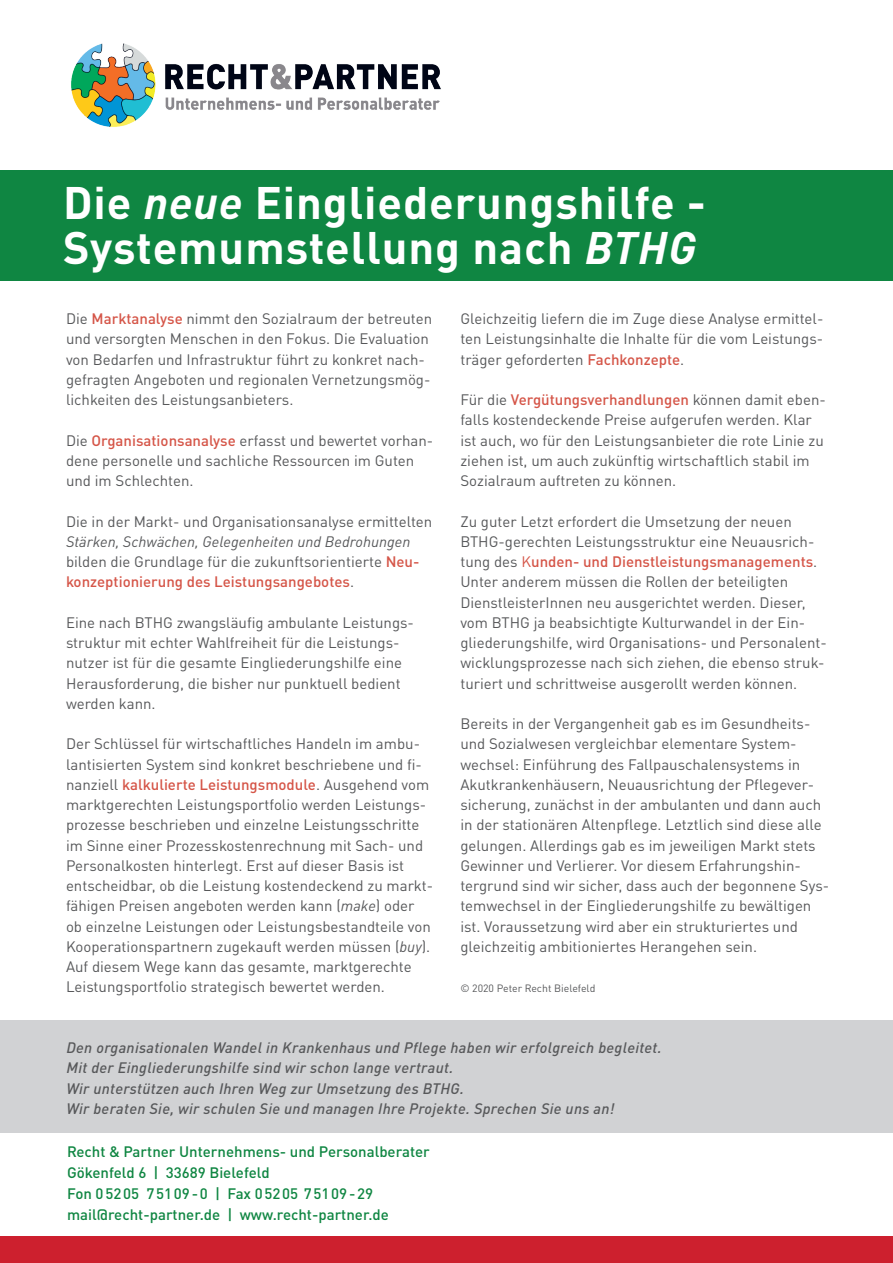
<style>
.page{position:relative;width:893px;height:1263px;background:#fff}
.page>*{position:absolute;margin:0;border:0;box-sizing:border-box;transform-origin:0 0}
.t1{font:700 45px "DINOT";letter-spacing:.02em;color:#fff}
.t2{font:15px/20.2px "DINOT";color:#57585a}
.t3{font:italic 500 15px "DINOT";letter-spacing:.02em;color:#57585a}
.t4{font:500 15px "DINOT";color:#0f8642}
.t5{font:10.5px "DINOT";color:#57585a}
.s1{font-style:italic}
.s2{font-weight:500;color:#d55548}
.s3{color:#d55548}
</style>
<div class="page">
<div style="left:0;top:1020px;width:892px;height:113px;background:#d1d2d4"></div>
<div style="left:0;top:1236px;width:893px;height:27px;background:#cd202e"></div>
<div style="left:0;top:170px;width:893px;height:111px;background:#0f8642"></div>
<img style="left:71px;top:43px;width:370px;height:84px">
<p class="t1" style="left:63px;top:167px;width:644px">Die <span class="s1">neue</span> Eingliederungshilfe -</p>
<p class="t1" style="left:63px;top:212px;width:635px">Systemumstellung nach <span class="s1">BTHG</span></p>
<p class="t2" style="left:66px;top:308px;width:368px">Die <span class="s2">Marktanalyse</span> nimmt den Sozialraum der betreuten und versorgten Menschen in den Fokus. Die Evaluation von Bedarfen und Infrastruktur führt zu konkret nach&shy;gefragten Angeboten und regionalen Vernetzungsmög&shy;lichkeiten des Leistungsanbieters.</p>
<p class="t2" style="left:66px;top:429px;width:369px">Die <span class="s2">Organisationsanalyse</span> erfasst und bewertet vorhan&shy;dene personelle und sachliche Ressourcen im Guten und im Schlechten.</p>
<p class="t2" style="left:66px;top:510px;width:368px">Die in der Markt- und Organisationsanalyse ermittelten <span class="s1">Stärken, Schwächen, Gelegenheiten und Bedrohungen </span>bilden die Grundlage für die zukunftsorientierte <span class="s2">Neu&shy;konzeptionierung des Leistungsangebotes</span>.</p>
<p class="t2" style="left:66px;top:611px;width:349px">Eine nach BTHG zwangsläufig ambulante Leistungs&shy;struktur mit echter Wahlfreiheit für die Leistungs&shy;nutzer ist für die gesamte Eingliederungshilfe eine Herausforderung, die bisher nur punktuell bedient werden kann.</p>
<p class="t2" style="left:66px;top:733px;width:369px">Der Schlüssel für wirtschaftliches Handeln im ambu&shy;lantisierten System sind konkret beschriebene und fi&shy;nanziell <span class="s2">kalkulierte Leistungsmodule</span>. Ausgehend vom marktgerechten Leistungsportfolio werden Leistungs&shy;prozesse beschrieben und einzelne Leistungsschritte im Sinne einer Prozesskostenrechnung mit Sach- und Personalkosten hinterlegt. Erst auf dieser Basis ist entscheidbar, ob die Leistung kostendeckend zu markt&shy;fähigen Preisen angeboten werden kann (<span class="s1">make</span>) oder ob einzelne Leistungen oder Leistungsbestandteile von Kooperationspartnern zugekauft werden müssen (<span class="s1">buy</span>).<br>Auf diesem Wege kann das gesamte, marktgerechte Leistungsportfolio strategisch bewertet werden.</p>
<p class="t2" style="left:460px;top:308px;width:365px;text-align:justify">Gleichzeitig liefern die im Zuge diese Analyse ermittel&shy;ten Leistungsinhalte die Inhalte für die vom Leistungs&shy;träger geforderten <span class="s2">Fachkonzepte</span>.</p>
<p class="t2" style="left:460px;top:389px;width:367px">Für die <span class="s2">Vergütungsverhandlungen</span> können damit eben&shy;falls kostendeckende Preise aufgerufen werden. Klar ist auch, wo für den Leistungsanbieter die rote Linie zu ziehen ist, um auch zukünftig wirtschaftlich stabil im Sozialraum auftreten zu können.</p>
<p class="t2" style="left:460px;top:510px;width:368px">Zu guter Letzt erfordert die Umsetzung der neuen BTHG-gerechten Leistungsstruktur eine Neuausrich&shy;tung des <span class="s3">K</span><span class="s2">unden- und Dienstleistungsmanagements</span>.<br>Unter anderem müssen die Rollen der beteiligten DienstleisterInnen neu ausgerichtet werden. Dieser, vom BTHG ja beabsichtigte Kulturwandel in der Ein&shy;gliederungshilfe, wird Organisations- und Personalent&shy;wicklungsprozesse nach sich ziehen, die ebenso struk&shy;turiert und schrittweise ausgerollt werden können.</p>
<p class="t2" style="left:460px;top:713px;width:370px">Bereits in der Vergangenheit gab es im Gesundheits&shy;und Sozialwesen vergleichbar elementare System&shy;wechsel: Einführung des Fallpauschalensystems in Akutkrankenhäusern, Neuausrichtung der Pflegever&shy;sicherung, zunächst in der ambulanten und dann auch in der stationären Altenpflege. Letztlich sind diese alle gelungen. Allerdings gab es im jeweiligen Markt stets Gewinner und Verlierer. Vor diesem Erfahrungshin&shy;tergrund sind wir sicher, dass auch der begonnene Sys&shy;temwechsel in der Eingliederungshilfe zu bewältigen ist. Voraussetzung wird aber ein strukturiertes und gleichzeitig ambitioniertes Herangehen sein.</p>
<p class="t5" style="left:460px;top:980px;width:137px">© 2020 Peter Recht Bielefeld</p>
<p class="t3" style="left:66px;top:1036px;width:597px">Den organisationalen Wandel in Krankenhaus und Pflege haben wir erfolgreich begleitet.</p>
<p class="t3" style="left:66px;top:1056px;width:388px">Mit der Eingliederungshilfe sind wir schon lange vertraut.</p>
<p class="t3" style="left:66px;top:1077px;width:399px">Wir unterstützen auch Ihren Weg zur Umsetzung des BTHG.</p>
<p class="t3" style="left:66px;top:1097px;width:550px">Wir beraten Sie, wir schulen Sie und managen Ihre Projekte. Sprechen Sie uns an!</p>
<p class="t4" style="left:67px;top:1140px;width:364px">Recht &amp; Partner Unternehmens- und Personalberater</p>
<p class="t4" style="left:67px;top:1161px;width:204px">Gökenfeld 6 | 33689 Bielefeld</p>
<p class="t4" style="left:67px;top:1182px;width:308px">Fon 05205 75109-0 | Fax 05205 75109-29</p>
<p class="t4" style="left:67px;top:1203px;width:323px">mail@recht-partner.de | www.recht-partner.de</p>
</div>
